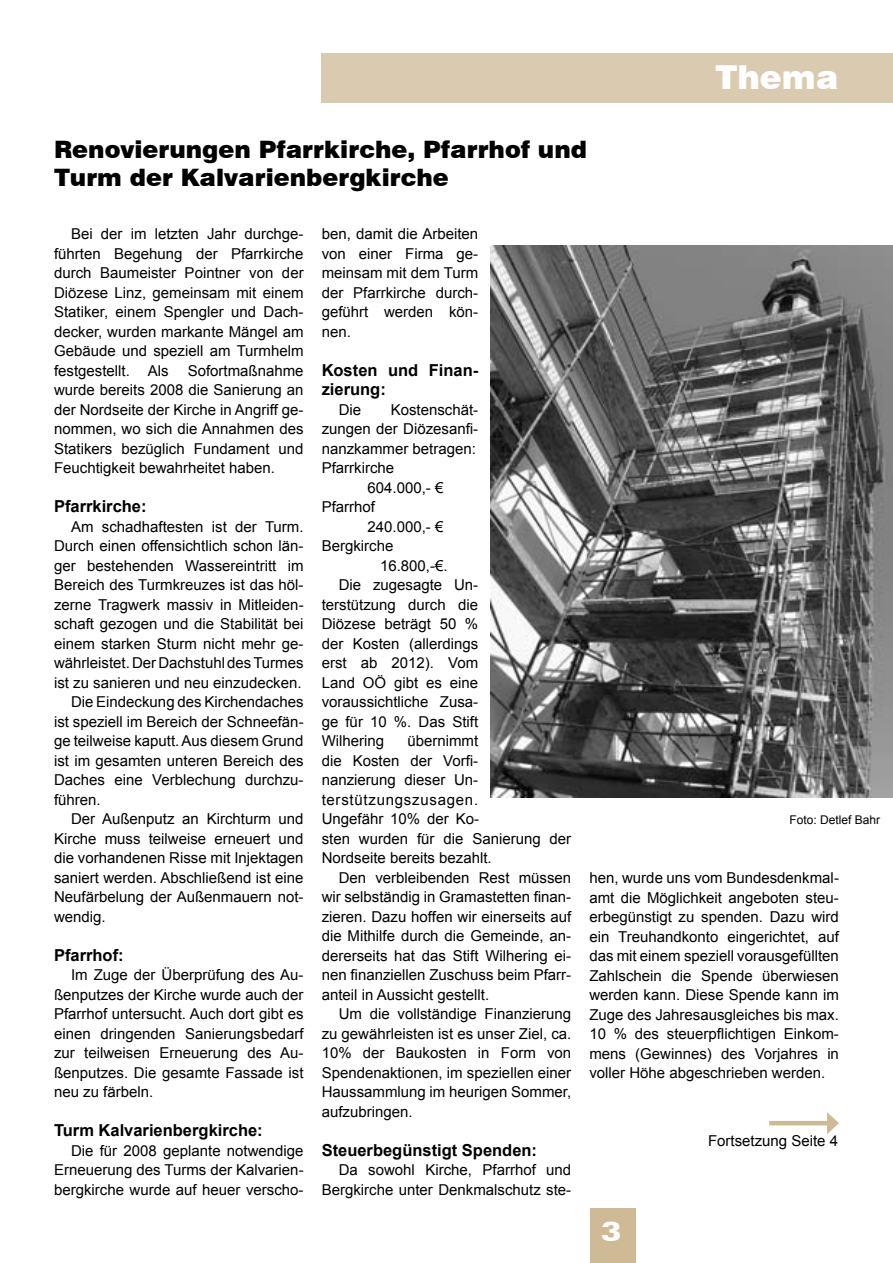
<style>
.page{position:relative;width:893px;height:1263px;background:#fff}
.page>*{position:absolute;margin:0;border:0;box-sizing:border-box;transform-origin:0 0}
.t1{font:900 33px "Swiss 721 BT";color:#fff}
.t2{font:900 expanded 27px "Zurich BT";color:#fff}
.t3{font:900 24px/28.8px "Swiss 721 BT";color:#000}
.t4{font:700 16.5px/19.5px "Arial";color:#000}
.t5{font:15px/19.5px "Arial";color:#000;text-align:justify}
.t6{font:12px "Arial";color:#000}
</style>
<div class="page">
<img style="left:491px;top:245px;width:402px;height:553px">
<div style="left:590px;top:1209px;width:45px;height:54px;background:#ceba95"></div>
<div style="left:322px;top:53px;width:571px;height:50px;background:#dacbb0"></div>
<hr style="left:769px;top:1121px;width:62px;height:4px;background:#ceba95">
<svg style="left:827px;top:1112px;width:12px;height:22px"></svg>
<h1 class="t1" style="left:715px;top:57px;width:124px">Thema</h1>
<h3 class="t3" style="left:54px;top:134px;width:534px">Renovierungen Pfarrkirche, Pfarrhof und<br>Turm der Kalvarienbergkirche</h3>
<p class="t5" style="left:322px;top:224px;width:158px">ben, damit die Arbeiten von einer Firma ge&shy;meinsam mit dem Turm der Pfarrkirche durch&shy;geführt werden kön&shy;nen.</p>
<p class="t4" style="left:322px;top:361px;width:158px">Kosten und Finan&shy;zierung:</p>
<p class="t5" style="left:339px;top:400px;width:24px">Die</p>
<p class="t5" style="left:391px;top:400px;width:89px">Kostenschät-</p>
<p class="t5" style="left:322px;top:419px;width:158px">zungen der Diözesanfi-</p>
<p class="t5" style="left:322px;top:439px;width:156px">nanzkammer betragen:</p>
<p class="t5" style="left:322px;top:458px;width:74px">Pfarrkirche</p>
<p class="t5" style="left:368px;top:478px;width:77px">604.000,- €</p>
<p class="t5" style="left:322px;top:497px;width:55px">Pfarrhof</p>
<p class="t5" style="left:368px;top:517px;width:77px">240.000,- €</p>
<p class="t5" style="left:322px;top:536px;width:73px">Bergkirche</p>
<p class="t5" style="left:380px;top:556px;width:69px">16.800,-€.</p>
<p class="t5" style="left:339px;top:575px;width:141px">Die zugesagte Un-</p>
<p class="t5" style="left:322px;top:595px;width:158px">terstützung durch die</p>
<p class="t5" style="left:322px;top:614px;width:158px">Diözese beträgt 50 %</p>
<p class="t5" style="left:322px;top:634px;width:158px">der Kosten (allerdings</p>
<p class="t5" style="left:322px;top:653px;width:158px">erst ab 2012). Vom</p>
<p class="t5" style="left:322px;top:673px;width:158px">Land OÖ gibt es eine</p>
<p class="t5" style="left:322px;top:692px;width:158px">voraussichtliche Zusa-</p>
<p class="t5" style="left:322px;top:712px;width:158px">ge für 10 %. Das Stift</p>
<p class="t5" style="left:322px;top:731px;width:64px">Wilhering</p>
<p class="t5" style="left:54px;top:224px;width:251px;text-indent:17px">Bei der im letzten Jahr durchge&shy;führten Begehung der Pfarrkirche durch Baumeister Pointner von der Diözese Linz, gemeinsam mit einem Statiker, einem Spengler und Dach&shy;decker, wurden markante Mängel am Gebäude und speziell am Turmhelm festgestellt. Als</p>
<p class="t5" style="left:54px;top:361px;width:251px;text-indent:134px">Sofortmaßnahme wurde bereits 2008 die Sanierung an der Nordseite der Kirche in Angriff ge&shy;nommen, wo sich die Annahmen des Statikers bezüglich Fundament und Feuchtigkeit bewahrheitet haben.</p>
<p class="t4" style="left:54px;top:497px;width:94px">Pfarrkirche:</p>
<p class="t5" style="left:71px;top:517px;width:234px">Am schadhaftesten ist der Turm.</p>
<p class="t5" style="left:54px;top:536px;width:251px">Durch einen offensichtlich schon län-</p>
<p class="t5" style="left:54px;top:556px;width:251px">ger bestehenden Wassereintritt im</p>
<p class="t5" style="left:54px;top:575px;width:251px">Bereich des Turmkreuzes ist das höl-</p>
<p class="t5" style="left:54px;top:595px;width:251px">zerne Tragwerk massiv in Mitleiden-</p>
<p class="t5" style="left:54px;top:614px;width:251px">schaft gezogen und die Stabilität bei</p>
<p class="t5" style="left:54px;top:634px;width:251px">einem starken Sturm nicht mehr ge-</p>
<p class="t5" style="left:54px;top:653px;width:251px">währleistet. Der Dachstuhl des Turmes</p>
<p class="t5" style="left:54px;top:673px;width:249px">ist zu sanieren und neu einzudecken.</p>
<p class="t5" style="left:71px;top:692px;width:234px">Die Eindeckung des Kirchendaches</p>
<p class="t5" style="left:54px;top:712px;width:251px">ist speziell im Bereich der Schneefän-</p>
<p class="t5" style="left:54px;top:731px;width:251px">ge teilweise kaputt. Aus diesem Grund</p>
<p class="t5" style="left:54px;top:751px;width:251px">ist im gesamten unteren Bereich des</p>
<p class="t5" style="left:54px;top:770px;width:251px">Daches eine Verblechung durchzu-</p>
<p class="t5" style="left:54px;top:790px;width:48px">führen.</p>
<p class="t5" style="left:71px;top:809px;width:234px">Der Außenputz an Kirchturm und</p>
<p class="t5" style="left:54px;top:829px;width:251px">Kirche muss teilweise erneuert und</p>
<p class="t5" style="left:54px;top:848px;width:251px">die vorhandenen Risse mit Injektagen</p>
<p class="t5" style="left:54px;top:868px;width:251px">saniert werden. Abschließend ist eine</p>
<p class="t5" style="left:54px;top:887px;width:251px">Neufärbelung der Außenmauern not-</p>
<p class="t5" style="left:54px;top:907px;width:53px">wendig.</p>
<p class="t4" style="left:54px;top:946px;width:71px">Pfarrhof:</p>
<p class="t5" style="left:54px;top:965px;width:251px;text-indent:17px">Im Zuge der Überprüfung des Au&shy;ßenputzes der Kirche wurde auch der Pfarrhof untersucht. Auch dort gibt es einen dringenden Sanierungsbedarf zur teilweisen Erneuerung des Au&shy;ßenputzes. Die gesamte Fassade ist neu zu färbeln.</p>
<p class="t4" style="left:54px;top:1121px;width:210px">Turm Kalvarienbergkirche:</p>
<p class="t5" style="left:54px;top:1141px;width:251px;text-indent:17px">Die für 2008 geplante notwendige Erneuerung des Turms der Kalvarien&shy;bergkirche wurde auf heuer verscho-</p>
<p class="t5" style="left:322px;top:731px;width:251px;text-align:left;text-indent:86px">übernimmt<br>die Kosten der Vorfi-<br>nanzierung dieser Un&shy;terstützungszusagen.<br>Ungefähr 10% der Ko-<br>sten wurden für die Sanierung der<br>Nordseite bereits bezahlt.</p>
<p class="t5" style="left:322px;top:868px;width:251px;text-indent:17px">Den verbleibenden Rest müssen wir selbständig in Gramastetten finan&shy;zieren. Dazu hoffen wir einerseits auf die Mithilfe durch die Gemeinde, an&shy;dererseits hat das Stift Wilhering ei&shy;nen finanziellen Zuschuss beim Pfarr&shy;anteil in Aussicht gestellt.</p>
<p class="t5" style="left:322px;top:1004px;width:251px;text-indent:17px">Um die vollständige Finanzierung zu gewährleisten ist es unser Ziel, ca.<br>10% der Baukosten in Form von Spendenaktionen, im speziellen einer Haussammlung im heurigen Sommer, aufzubringen.</p>
<p class="t4" style="left:322px;top:1141px;width:217px">Steuerbegünstigt Spenden:</p>
<p class="t5" style="left:322px;top:1160px;width:251px;text-align:right">Da sowohl Kirche, Pfarrhof und<br>Bergkirche unter Denkmalschutz ste-</p>
<p class="t6" style="left:789px;top:812px;width:92px">Foto: Detlef Bahr</p>
<p class="t5" style="left:589px;top:868px;width:251px">hen, wurde uns vom Bundesdenkmal&shy;amt die Möglichkeit angeboten steu&shy;erbegünstigt zu spenden. Dazu wird ein Treuhandkonto eingerichtet, auf das mit einem speziell vorausgefüllten Zahlschein die Spende überwiesen werden kann. Diese Spende kann im Zuge des Jahresausgleiches bis max.<br>10 % des steuerpflichtigen Einkom&shy;mens (Gewinnes) des Vorjahres in voller Höhe abgeschrieben werden.</p>
<p class="t5" style="left:708px;top:1131px;width:132px">Fortsetzung Seite 4</p>
<h2 class="t2" style="left:601px;top:1216px;width:22px">3</h2>
</div>
